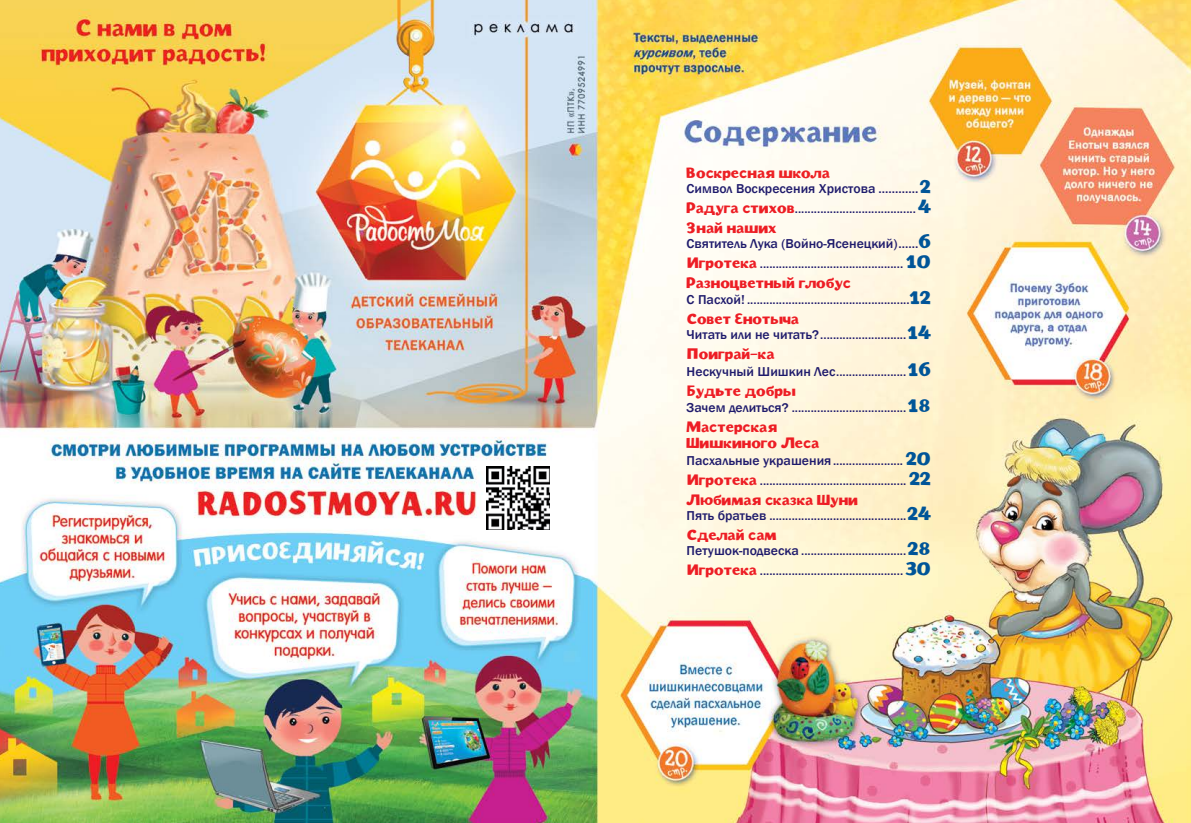
<style>
.page{position:relative;width:1191px;height:823px;background:#fff}
.page>*{position:absolute;margin:0;border:0;box-sizing:border-box;transform-origin:0 0}
.t1{font:15px/16.3px "h Andy";color:#ed1d24;scale:1.04 1}
.t2{font:15px "h Andy";color:#ed2024;scale:1.04 1}
.t3{font:500 13.2px "Franklin Gothic";color:#1f1b6c;scale:1.04 1}
.t4{font:500 12.7px/20px "Franklin Gothic";color:#1f1b6c;scale:1.04 1}
.s1{font-family:"h Andy";font-weight:400;font-size:18.7px;color:#005598}
.s2{font-family:"h Andy";font-weight:400;font-size:15px;color:#ed1d24}
.s3{font-size:13.2px}
</style>
<div class="page">
<img style="left:0;top:0;width:1191px;height:822px">
<img style="left:486px;top:466px;width:63px;height:63px">
<p class="t2" style="left:686px;top:164px;width:139px">Воскресная школа</p>
<p class="t3" style="left:686px;top:180px;width:236px">Символ Воскресения Христова ............<span class="s1">2</span></p>
<p class="t4" style="left:686px;top:199px;width:236px"><span class="s2">Радуга стихов</span>...................................... <span class="s1">4</span></p>
<p class="t1" style="left:686px;top:220px;width:88px">Знай наших</p>
<p class="t3" style="left:686px;top:235px;width:236px">Святитель Лука (Войно-Ясенецкий)......<span class="s1">6</span></p>
<p class="t4" style="left:686px;top:254px;width:236px"><span class="s2">Игротека</span> ............................................. <span class="s1">10</span></p>
<p class="t1" style="left:686px;top:275px;width:159px">Разноцветный глобус</p>
<p class="t4" style="left:686px;top:290px;width:236px"><span class="s3">С Пасхой!</span> ...................................................<span class="s1">12</span></p>
<p class="t1" style="left:686px;top:311px;width:110px">Совет Енотыча</p>
<p class="t4" style="left:686px;top:325px;width:236px"><span class="s3">Читать или не читать?</span>...........................<span class="s1">14</span></p>
<p class="t1" style="left:686px;top:346px;width:86px">Поиграй-ка</p>
<p class="t4" style="left:686px;top:361px;width:236px"><span class="s3">Нескучный Шишкин Лес</span>......................<span class="s1">16</span></p>
<p class="t1" style="left:686px;top:382px;width:106px">Будьте добры</p>
<p class="t4" style="left:686px;top:397px;width:236px"><span class="s3">Зачем делиться?</span> ....................................<span class="s1">18</span></p>
<p class="t1" style="left:686px;top:419px;width:129px">Мастерская<br>Шишкиного Леса</p>
<p class="t4" style="left:686px;top:450px;width:236px"><span class="s3">Пасхальные украшения</span>...................... <span class="s1">20<br></span><span class="s2">Игротека</span> .............................................. <span class="s1">22</span></p>
<p class="t1" style="left:686px;top:491px;width:166px">Любимая сказка Шуни</p>
<p class="t4" style="left:686px;top:505px;width:236px"><span class="s3">Пять братьев</span> ...........................................<span class="s1">24</span></p>
<p class="t1" style="left:686px;top:526px;width:88px">Сделай сам</p>
<p class="t4" style="left:686px;top:540px;width:236px"><span class="s3">Петушок-подвеска</span> .................................<span class="s1">28<br></span><span class="s2">Игротека</span> ............................................. <span class="s1">30</span></p>
</div>
